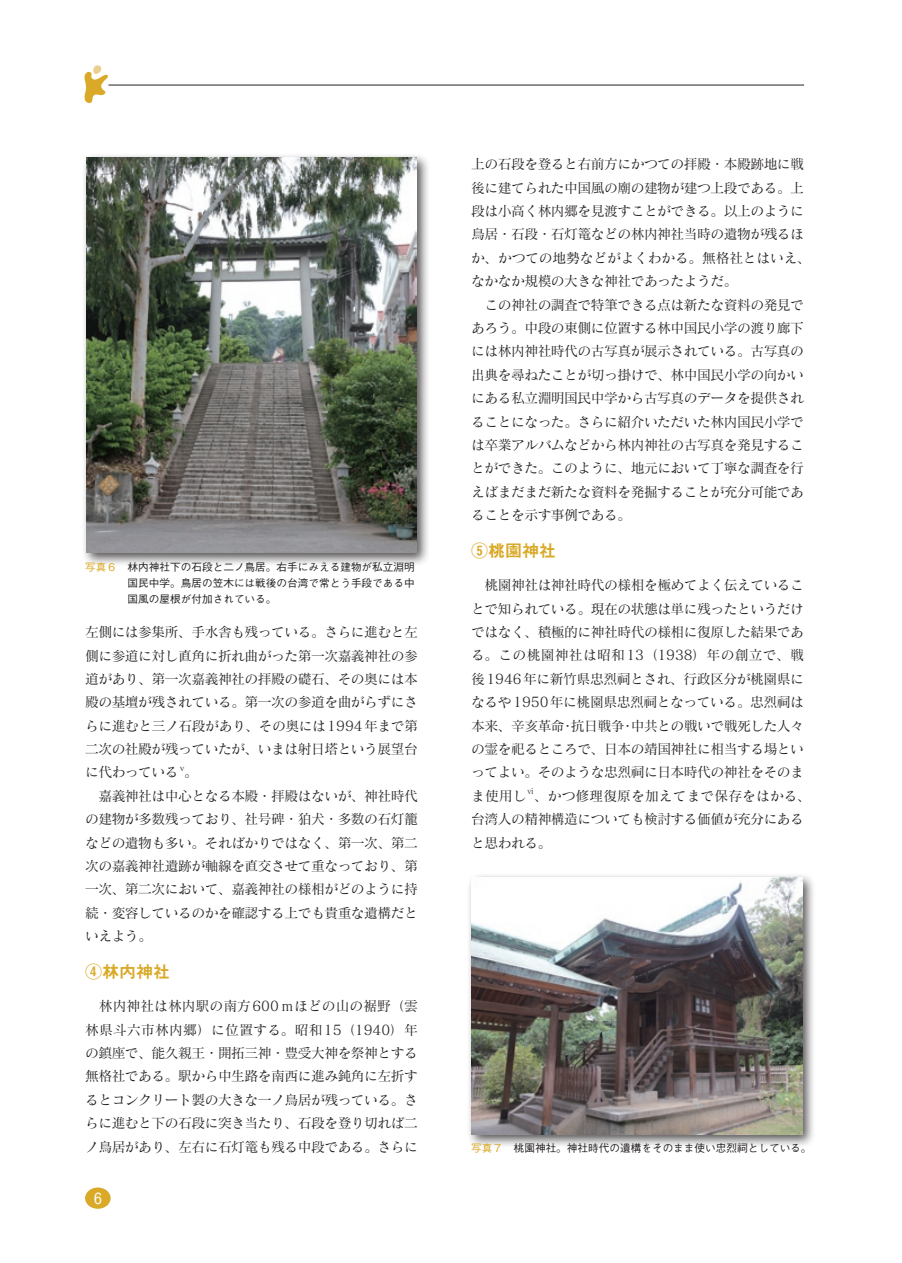
<style>
.page{position:relative;width:902px;height:1263px;background:#fff}
.page>*{position:absolute;margin:0;border:0;box-sizing:border-box;transform-origin:0 0}
.t1{font:16.95px "Midashi Go Pro MB31";color:#d9a927}
.t2{font:500 15.45px "Gothic BBB Pro";color:#fff}
.t3{font:13.8px/23.4px "Matisse Pro M";letter-spacing:-.04em;color:#231f20;text-align:justify}
.t4{font:500 10.65px/15.9px "Gothic BBB Pro";color:#231f20;text-align:justify}
.t5{font:8.1px "Matisse Pro M";color:#231f20}
.s1{color:#d9a927}
</style>
<div class="page">
<img style="left:84px;top:79px;width:28px;height:25px">
<hr style="left:108px;top:85px;width:696px;height:1px;background:#231f20">
<img style="left:84px;top:65px;width:24px;height:14px">
<div style="left:85px;top:1187px;width:26px;height:22px;background:#d9a927;border-radius:50%"></div>
<div style="left:465px;top:872px;width:350px;height:276px;background:#231f20;opacity:.75"></div>
<img style="left:471px;top:877px;width:331px;height:257px">
<div style="left:81px;top:152px;width:349px;height:414px;background:#231f20;opacity:.75"></div>
<img style="left:86px;top:157px;width:331px;height:396px">
<p class="t4" style="left:128px;top:557px;width:289px;text-indent:-43px"><span class="s1">写真６</span> 林内神社下の石段と二ノ鳥居。右手にみえる建物が私立淵明国民中学。鳥居の笠木には戦後の台湾で常とう手段である中国風の屋根が付加されている。</p>
<p class="t3" style="left:85px;top:620px;width:334px">左側には参集所、手水舎も残っている。さらに進むと左側に参道に対し直角に折れ曲がった第一次嘉義神社の参道があり、第一次嘉義神社の拝殿の礎石、その奥には本殿の基壇が残されている。第一次の参道を曲がらずにさらに進むと三ノ石段があり、その奥には1994年まで第二次の社殿が残っていたが、いまは射日塔という展望台に代わっている。</p>
<p class="t5" style="left:180px;top:763px;width:6px">v</p>
<p class="t3" style="left:85px;top:784px;width:334px">　嘉義神社は中心となる本殿・拝殿はないが、神社時代の建物が多数残っており、社号碑・狛犬・多数の石灯籠などの遺物も多い。そればかりではなく、第一次、第二次の嘉義神社遺跡が軸線を直交させて重なっており、第一次、第二次において、嘉義神社の様相がどのように持続・変容しているのかを確認する上でも貴重な遺構だといえよう。</p>
<p class="t1" style="left:85px;top:958px;width:87px">④林内神社</p>
<p class="t3" style="left:85px;top:994px;width:334px">　林内神社は林内駅の南方600ｍほどの山の裾野（雲林県斗六市林内郷）に位置する。昭和15（1940）年の鎮座で、能久親王・開拓三神・豊受大神を祭神とする無格社である。駅から中生路を南西に進み鈍角に左折するとコンクリート製の大きな一ノ鳥居が残っている。さらに進むと下の石段に突き当たり、石段を登り切れば二ノ鳥居があり、左右に石灯篭も残る中段である。さらに</p>
<p class="t2" style="left:94px;top:1186px;width:9px">6</p>
<p class="t3" style="left:471px;top:152px;width:341px;text-align:left">上の石段を登ると右前方にかつての拝殿・本殿跡地に戦後に建てられた中国風の廟の建物が建つ上段である。上段は小高く林内郷を見渡すことができる。以上のように鳥居・石段・石灯篭などの林内神社当時の遺物が残るほか、かつての地勢などがよくわかる。無格社とはいえ、なかなか規模の大きな神社であったようだ。<br>　この神社の調査で特筆できる点は新たな資料の発見であろう。中段の東側に位置する林中国民小学の渡り廊下には林内神社時代の古写真が展示されている。古写真の出典を尋ねたことが切っ掛けで、林中国民小学の向かいにある私立淵明国民中学から古写真のデータを提供されることになった。さらに紹介いただいた林内国民小学では卒業アルバムなどから林内神社の古写真を発見することができた。このように、地元において丁寧な調査を行えばまだまだ新たな資料を発掘することが充分可能であることを示す事例である。</p>
<p class="t1" style="left:471px;top:537px;width:87px">⑤桃園神社</p>
<p class="t3" style="left:471px;top:573px;width:334px">　桃園神社は神社時代の様相を極めてよく伝えていることで知られている。現在の状態は単に残ったというだけではなく、積極的に神社時代の様相に復原した結果である。この桃園神社は昭和13（1938）年の創立で、戦後1946年に新竹県忠烈祠とされ、行政区分が桃園県になるや1950年に桃園県忠烈祠となっている。忠烈祠は本来、辛亥革命・抗日戦争・中共との戦いで戦死した人々の霊を祀るところで、日本の靖国神社に相当する場といってよい。そのような忠烈祠に日本時代の神社をそのまま使用し</p>
<p class="t5" style="left:526px;top:786px;width:10px">ⅵ</p>
<p class="t3" style="left:471px;top:784px;width:341px;text-align:left;text-indent:63px">、かつ修理復原を加えてまで保存をはかる、台湾人の精神構造についても検討する価値が充分にあると思われる。</p>
<p class="t4" style="left:471px;top:1139px;width:342px"><span class="s1">写真７</span> 桃園神社。神社時代の遺構をそのまま使い忠烈祠としている。</p>
</div>
